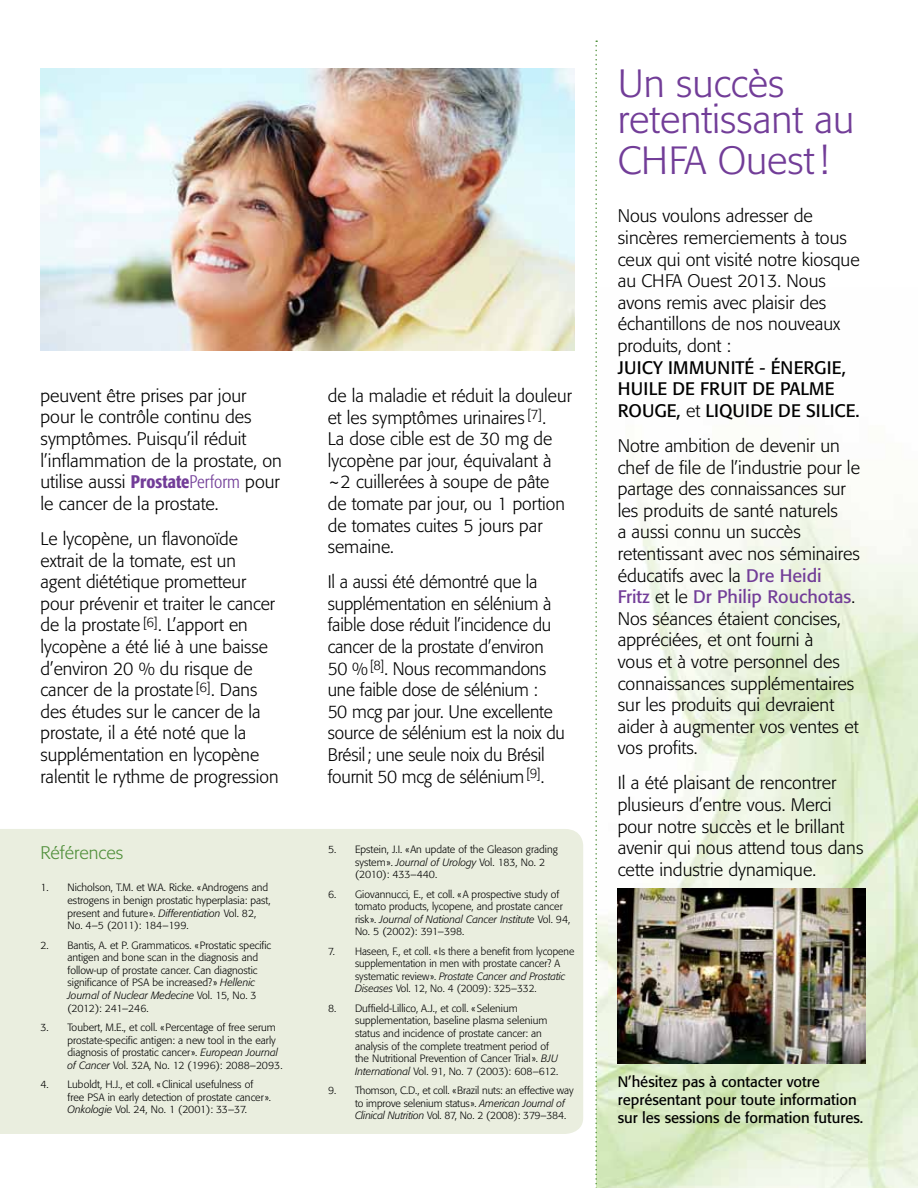
<style>
.page{position:relative;width:918px;height:1188px;background:#fff}
.page>*{position:absolute;margin:0;border:0;box-sizing:border-box;transform-origin:0 0}
.t1{font:300 39px/36px "Formata";color:#723d98}
.t2{font:300 18px/21.6px "Formata";color:#000}
.t3{font:300 18px/21.6px "Formata";color:#000;scale:.96 1}
.t4{font:18px/21.6px "Formata";color:#000}
.t5{font:300 18px "Formata";color:#51903c}
.t6{font:15px/18px "Formata";color:#000}
.t7{font:300 10.5px/12.6px "Formata";color:#000}
.s1{font-weight:500;font-stretch:condensed;color:#723d98}
.s2{font-stretch:condensed;color:#723d98}
.s3{font-style:italic}
.s4{font-weight:300}
.s5{font-weight:400;color:#723d98}
</style>
<div class="page">
<img style="left:597px;top:468px;width:321px;height:720px">
<svg style="left:595px;top:40px;width:2px;height:1148px"></svg>
<div style="left:0;top:829px;width:583px;height:305px;background:#eaeedf"></div>
<img style="left:40px;top:68px;width:535px;height:283px">
<img style="left:618px;top:889px;width:247px;height:175px">
<h2 class="t2" style="left:40px;top:385px;width:243px">peuvent être prises par jour pour le contrôle continu des symptômes. Puisqu’il réduit l’inflammation de la prostate, on utilise aussi <span class="s1">Prostate</span><span class="s2">Perform</span> pour le cancer de la prostate.</h2>
<p class="t2" style="left:40px;top:528px;width:240px">Le lycopène, un flavonoïde extrait de la tomate, est un agent diététique prometteur pour prévenir et traiter le cancer de la prostate <sup>[6]</sup>. L’apport en lycopène a été lié à une baisse d’environ 20 % du risque de cancer de la prostate <sup>[6]</sup>. Dans des études sur le cancer de la prostate, il a été noté que la supplémentation en lycopène ralentit le rythme de progression</p>
<h2 class="t5" style="left:40px;top:842px;width:84px">Références</h2>
<p class="t7" style="left:67px;top:882px;width:205px;text-indent:-27px">1. Nicholson, T.M. et W.A. Ricke. «Androgens and estrogens in benign prostatic hyperplasia: past, present and future». <span class="s3">Differentiation</span> Vol. 82, No. 4–5 (2011): 184–199.</p>
<p class="t7" style="left:67px;top:939px;width:205px;text-indent:-27px">2. Bantis, A. et P. Grammaticos. «Prostatic specific antigen and bone scan in the diagnosis and follow-up of prostate cancer. Can diagnostic significance of PSA be increased?» <span class="s3">Hellenic Journal of Nuclear Medecine</span> Vol. 15, No. 3 (2012): 241–246.</p>
<p class="t7" style="left:67px;top:1021px;width:217px;text-indent:-27px">3. Toubert, M.E., et coll. «Percentage of free serum prostate-specific antigen: a new tool in the early diagnosis of prostatic cancer». <span class="s3">European Journal of Cancer</span> Vol. 32A, No. 12 (1996): 2088–2093.</p>
<p class="t7" style="left:67px;top:1078px;width:205px;text-indent:-27px">4. Luboldt, H.J., et coll. «Clinical usefulness of free PSA in early detection of prostate cancer».<br><span class="s3">Onkologie</span> Vol. 24, No. 1 (2001): 33–37.</p>
<h2 class="t2" style="left:328px;top:385px;width:246px">de la maladie et réduit la douleur et les symptômes urinaires <sup>[7]</sup>.<br>La dose cible est de 30 mg de lycopène par jour, équivalant à ~2 cuillerées à soupe de pâte de tomate par jour, ou 1 portion de tomates cuites 5 jours par semaine.</h2>
<p class="t3" style="left:328px;top:571px;width:249px">Il a aussi été démontré que la supplémentation en sélénium à faible dose réduit l’incidence du cancer de la prostate d’environ<br>50 %<sup>[8]</sup>. Nous recommandons une faible dose de sélénium :<br>50 mcg par jour. Une excellente source de sélénium est la noix du<br>Brésil; une seule noix du Brésil fournit 50 mcg de sélénium<sup>[9]</sup>.</p>
<p class="t7" style="left:355px;top:843px;width:204px;text-indent:-27px">5. Epstein, J.I. «An update of the Gleason grading system». <span class="s3">Journal of Urology</span> Vol. 183, No. 2 (2010): 433–440.</p>
<p class="t7" style="left:355px;top:888px;width:217px;text-indent:-27px">6. Giovannucci, E., et coll. «A prospective study of tomato products, lycopene, and prostate cancer risk ». <span class="s3">Journal of National Cancer Institute</span> Vol. 94, No. 5 (2002): 391–398.</p>
<p class="t7" style="left:355px;top:945px;width:221px;text-indent:-27px">7. Haseen, F., et coll. «Is there a benefit from lycopene supplementation in men with prostate cancer? A systematic review». <span class="s3">Prostate Cancer and Prostatic Diseases</span> Vol. 12, No. 4 (2009): 325–332.</p>
<p class="t7" style="left:355px;top:1002px;width:205px;text-indent:-27px">8. Duffield-Lillico, A.J., et coll. «Selenium supplementation, baseline plasma selenium status and incidence of prostate cancer: an analysis of the complete treatment period of the Nutritional Prevention of Cancer Trial». <span class="s3">BJU International</span> Vol. 91, No. 7 (2003): 608–612.</p>
<p class="t7" style="left:355px;top:1084px;width:220px;text-indent:-27px">9. Thomson, C.D., et coll. «Brazil nuts: an effective way to improve selenium status ». <span class="s3">American Journal of<br>Clinical Nutrition</span> Vol. 87, No. 2 (2008): 379–384.</p>
<h1 class="t1" style="left:618px;top:66px;width:238px">Un succès retentissant au</h1>
<h1 class="t1" style="left:618px;top:142px;width:213px">CHFA Ouest!</h1>
<h2 class="t2" style="left:618px;top:205px;width:244px">Nous voulons adresser de sincères remerciements à tous ceux qui ont visité notre kiosque au CHFA Ouest 2013. Nous avons remis avec plaisir des échantillons de nos nouveaux produits, dont :</h2>
<h2 class="t4" style="left:618px;top:356px;width:243px">JUICY IMMUNITÉ - ÉNERGIE,<br>HUILE DE FRUIT DE PALME<br>ROUGE, <span class="s4">et</span> LIQUIDE DE SILICE.</h2>
<p class="t2" style="left:618px;top:435px;width:244px">Notre ambition de devenir un chef de file de l’industrie pour le partage des connaissances sur les produits de santé naturels<br>a aussi connu un succès retentissant avec nos séminaires éducatifs avec la <span class="s5">Dre Heidi<br>Fritz</span> et le <span class="s5">Dr Philip Rouchotas</span>.<br>Nos séances étaient concises, appréciées, et ont fourni à<br>vous et à votre personnel des connaissances supplémentaires sur les produits qui devraient aider à augmenter vos ventes et vos profits.</p>
<h2 class="t2" style="left:618px;top:772px;width:247px">Il a été plaisant de rencontrer plusieurs d’entre vous. Merci pour notre succès et le brillant avenir qui nous attend tous dans cette industrie dynamique.</h2>
<h3 class="t6" style="left:618px;top:1073px;width:247px">N’hésitez pas à contacter votre représentant pour toute information sur les sessions de formation futures.</h3>
</div>
